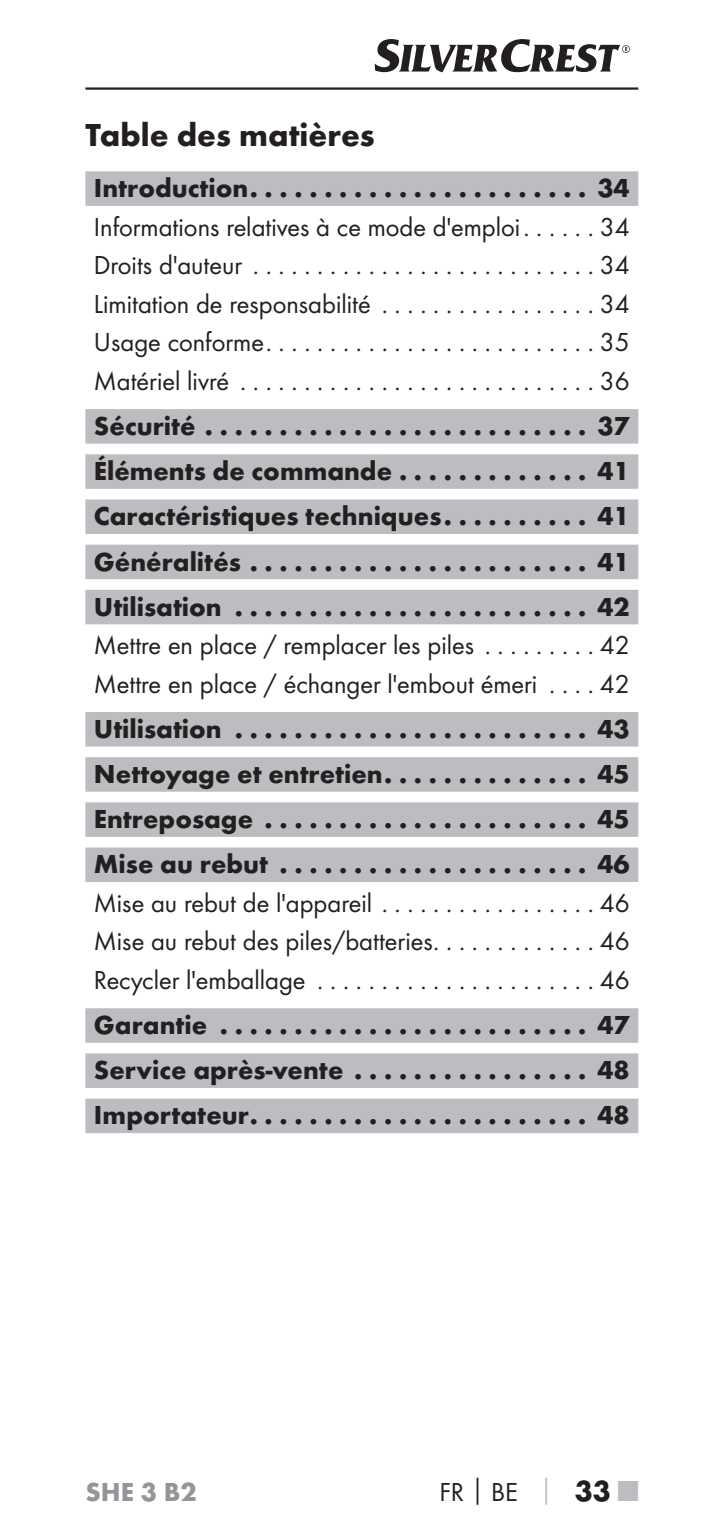
<style>
.page{position:relative;width:723px;height:1531px;background:#fff}
.page>*{position:absolute;margin:0;border:0;box-sizing:border-box;transform-origin:0 0}
.t1{font:700 33px "Futura";color:#231f20}
.t2{font:700 27px/45px "Futura";color:#231f20;text-align:justify}
.t3{font:27px/38.4px "Futura Boo";color:#231f20;text-align:justify}
.t4{font:700 27px "Futura";color:#939598}
.s1{font-family:"Futura";font-weight:700}
.s2{font-family:"Futura";font-weight:700;color:#bbbdc0}
.s3{font-family:"Futura";font-weight:700;font-size:30px}
.s4{font-family:"Futura";font-weight:700;font-size:30px;color:#bbbdc0}
</style>
<div class="page">
<hr style="left:85px;top:87px;width:553px;height:3px;background:#231f20">
<svg style="left:375px;top:39px;width:255px;height:33px"></svg>
<div style="left:85px;top:171px;width:553px;height:35px;background:#bbbdc0"></div>
<div style="left:85px;top:409px;width:553px;height:34px;background:#bbbdc0"></div>
<div style="left:85px;top:454px;width:553px;height:35px;background:#bbbdc0"></div>
<div style="left:85px;top:499px;width:553px;height:35px;background:#bbbdc0"></div>
<div style="left:85px;top:544px;width:553px;height:35px;background:#bbbdc0"></div>
<div style="left:85px;top:590px;width:553px;height:34px;background:#bbbdc0"></div>
<div style="left:85px;top:712px;width:553px;height:34px;background:#bbbdc0"></div>
<div style="left:85px;top:757px;width:553px;height:34px;background:#bbbdc0"></div>
<div style="left:85px;top:802px;width:553px;height:35px;background:#bbbdc0"></div>
<div style="left:85px;top:847px;width:553px;height:35px;background:#bbbdc0"></div>
<div style="left:85px;top:1008px;width:553px;height:34px;background:#bbbdc0"></div>
<div style="left:85px;top:1053px;width:553px;height:35px;background:#bbbdc0"></div>
<div style="left:85px;top:1098px;width:553px;height:35px;background:#bbbdc0"></div>
<p class="t1" style="left:85px;top:122px;width:291px">Table des matières</p>
<p class="t2" style="left:94px;top:168px;width:537px">Introduction ....................... 34</p>
<p class="t3" style="left:94px;top:209px;width:537px">Informations relatives à ce mode d'emploi . . . . . . 34<br>Droits d'auteur ...........................34<br>Limitation de responsabilité . . . . . . . . . . . . . . . . . 34<br>Usage conforme ..........................35<br>Matériel livré ............................36</p>
<p class="t2" style="left:94px;top:406px;width:537px">Sécurité .......................... 37<br>Éléments de commande . . . . . . . . . . . . . 41<br>Caractéristiques techniques . . . . . . . . . . 41<br>Généralités ....................... 41<br>Utilisation ........................ 42</p>
<p class="t3" style="left:94px;top:627px;width:537px">Mettre en place / remplacer les piles . . . . . . . . . 42<br>Mettre en place / échanger l'embout émeri . . . . 42</p>
<p class="t2" style="left:94px;top:709px;width:537px">Utilisation ........................ 43<br>Nettoyage et entretien . . . . . . . . . . . . . . 45<br>Entreposage ...................... 45<br>Mise au rebut ..................... 46</p>
<p class="t3" style="left:94px;top:885px;width:537px">Mise au rebut de l'appareil . . . . . . . . . . . . . . . . . 46<br>Mise au rebut des piles/batteries . . . . . . . . . . . . . 46<br>Recycler l'emballage ......................46</p>
<p class="t2" style="left:94px;top:1005px;width:537px">Garantie ......................... 47<br>Service après-vente . . . . . . . . . . . . . . . . 48<br>Importateur ....................... 48</p>
<p class="t4" style="left:85px;top:1481px;width:113px">SHE 3 B2</p>
<p class="t3" style="left:440px;top:1474px;width:200px">FR<span class="s1">│</span>BE <span class="s2">│</span> <span class="s3">33</span> <span class="s4">■</span></p>
</div>
